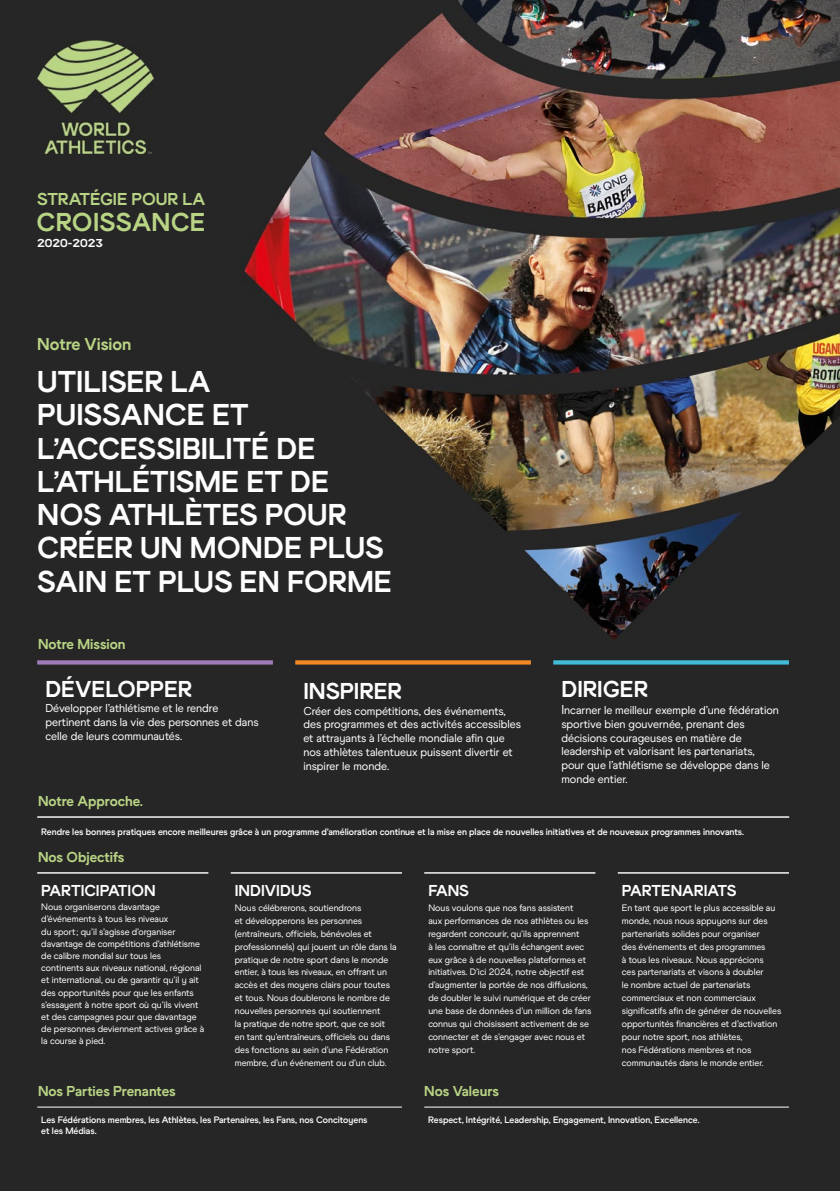
<style>
.page{position:relative;width:840px;height:1191px;background:#fff}
.page>*{position:absolute;margin:0;border:0;box-sizing:border-box;transform-origin:0 0}
.t1{font:30px/33.2px "World Athletics Headline";color:#fffeff}
.t2{font:25.8px "World Athletics Headline";letter-spacing:.015em;color:#b8d484}
.t3{font:23px "World Athletics Headline";color:#fffeff}
.t4{font:17.2px "World Athletics Headline";color:#b8d484}
.t5{font:15.8px "World Athletics Headline";color:#fffeff}
.t6{font:14.4px "World Athletics Headline";color:#b8d484}
.t7{font:11.4px/13.8px "World Athletics";color:#fffeff}
.t8{font:11.4px "World Athletics Headline";color:#fff}
.t9{font:9.4px/12.8px "World Athletics";color:#fffeff}
.t10{font:700 9.4px/11.2px "World Athletics";color:#fffeff}
.s1{font-size:12.8px}
</style>
<div class="page">
<div style="left:0;top:0;width:362px;height:60px;background:#262626"></div>
<img style="left:362px;top:0;width:477px;height:1191px">
<div style="left:0;top:60px;width:58px;height:773px;background:#262626"></div>
<img style="left:134px;top:60px;width:177px;height:464px">
<img style="left:311px;top:60px;width:51px;height:1131px">
<div style="left:58px;top:153px;width:76px;height:371px;background:#262626"></div>
<div style="left:58px;top:524px;width:177px;height:309px;background:#262626"></div>
<div style="left:235px;top:524px;width:77px;height:667px;background:#262626"></div>
<div style="left:0;top:833px;width:236px;height:358px;background:#262626"></div>
<svg style="left:37px;top:660px;width:236px;height:4px"></svg>
<hr style="left:37px;top:872px;width:171px;height:1px;background:#fffeff">
<hr style="left:37px;top:816px;width:751px;height:1px;background:#fffeff">
<hr style="left:37px;top:1106px;width:364px;height:1px;background:#fffeff">
<hr style="left:424px;top:1106px;width:364px;height:1px;background:#fffeff">
<hr style="left:230px;top:872px;width:171px;height:1px;background:#fffeff">
<hr style="left:424px;top:872px;width:171px;height:1px;background:#fffeff">
<hr style="left:617px;top:872px;width:171px;height:1px;background:#fffeff">
<svg style="left:295px;top:660px;width:235px;height:4px"></svg>
<svg style="left:553px;top:660px;width:235px;height:4px"></svg>
<img style="left:37px;top:40px;width:117px;height:113px">
<p class="t4" style="left:37px;top:189px;width:169px">STRATÉGIE POUR LA</p>
<p class="t2" style="left:37px;top:206px;width:170px">CROISSANCE</p>
<p class="t8" style="left:37px;top:236px;width:67px">2020-2023</p>
<p class="t4" style="left:37px;top:333px;width:95px">Notre Vision</p>
<p class="t1" style="left:37px;top:365px;width:356px">UTILISER LA<br>PUISSANCE ET<br>L’ACCESSIBILITÉ DE<br>L’ATHLÉTISME ET DE<br>NOS ATHLÈTES POUR<br>CRÉER UN MONDE PLUS<br>SAIN ET PLUS EN FORME</p>
<p class="t6" style="left:38px;top:635px;width:89px">Notre Mission</p>
<p class="t3" style="left:45px;top:675px;width:148px">DÉVELOPPER</p>
<p class="t7" style="left:45px;top:701px;width:215px">Développer l’athlétisme et le rendre pertinent dans la vie des personnes et dans celle de leurs communautés.</p>
<p class="t6" style="left:38px;top:792px;width:106px">Notre Approche.</p>
<p class="t3" style="left:303px;top:677px;width:100px">INSPIRER</p>
<p class="t7" style="left:303px;top:704px;width:219px">Créer des compétitions, des événements, des programmes et des activités accessibles et attrayants à l’échelle mondiale afin que nos athlètes talentueux puissent divertir et inspirer le monde.</p>
<p class="t3" style="left:561px;top:675px;width:88px">DIRIGER</p>
<p class="t7" style="left:561px;top:703px;width:219px"><span class="s1">I</span>ncarner le meilleur exemple d’une fédération sportive bien gouvernée, prenant des décisions courageuses en matière de leadership et valorisant les partenariats, pour que l’athlétisme se développe dans le monde entier.</p>
<p class="t10" style="left:41px;top:826px;width:704px">Rendre les bonnes pratiques encore meilleures grâce à un programme d’amélioration continue et la mise en place de nouvelles initiatives et de nouveaux programmes innovants.</p>
<p class="t6" style="left:38px;top:848px;width:88px">Nos Objectifs</p>
<p class="t5" style="left:41px;top:881px;width:116px">PARTICIPATION</p>
<p class="t9" style="left:41px;top:901px;width:164px;line-height:12.2px">Nous organiserons davantage d’événements à tous les niveaux<br>du sport ; qu’il s’agisse d’organiser davantage de compétitions d’athlétisme de calibre mondial sur tous les continents aux niveaux national, régional et international, ou de garantir qu’il y ait des opportunités pour que les enfants s’essayent à notre sport où qu’ils vivent et des campagnes pour que davantage de personnes deviennent actives grâce à la course à pied.</p>
<p class="t5" style="left:235px;top:881px;width:78px">INDIVIDUS</p>
<p class="t9" style="left:235px;top:901px;width:163px">Nous célébrerons, soutiendrons<br>et développerons les personnes (entraîneurs, officiels, bénévoles et professionnels) qui jouent un rôle dans la pratique de notre sport dans le monde entier, à tous les niveaux, en offrant un accès et des moyens clairs pour toutes et tous. Nous doublerons le nombre de nouvelles personnes qui soutiennent<br>la pratique de notre sport, que ce soit en tant qu’entraîneurs, officiels ou dans des fonctions au sein d’une Fédération membre, d’un événement ou d’un club.</p>
<p class="t5" style="left:428px;top:881px;width:42px">FANS</p>
<p class="t9" style="left:428px;top:901px;width:164px">Nous voulons que nos fans assistent<br>aux performances de nos athlètes ou les regardent concourir, qu’ils apprennent<br>à les connaître et qu’ils échangent avec eux grâce à de nouvelles plateformes et initiatives. D’ici 2024, notre objectif est d’augmenter la portée de nos diffusions, de doubler le suivi numérique et de créer une base de données d’un million de fans connus qui choisissent activement de se connecter et de s’engager avec nous et notre sport.</p>
<p class="t6" style="left:38px;top:1082px;width:139px">Nos Parties Prenantes</p>
<p class="t6" style="left:424px;top:1082px;width:76px">Nos Valeurs</p>
<p class="t5" style="left:621px;top:881px;width:116px">PARTENARIATS</p>
<p class="t9" style="left:621px;top:901px;width:161px">En tant que sport le plus accessible au monde, nous nous appuyons sur des partenariats solides pour organiser<br>des événements et des programmes<br>à tous les niveaux. Nous apprécions<br>ces partenariats et visons à doubler<br>le nombre actuel de partenariats commerciaux et non commerciaux significatifs afin de générer de nouvelles opportunités financières et d’activation pour notre sport, nos athlètes,<br>nos Fédérations membres et nos communautés dans le monde entier.</p>
<p class="t10" style="left:41px;top:1114px;width:327px">Les Fédérations membres, les Athlètes, les Partenaires, les Fans, nos Concitoyens et les Médias.</p>
<p class="t10" style="left:428px;top:1114px;width:272px">Respect, Intégrité, Leadership, Engagement, Innovation, Excellence.</p>
</div>
